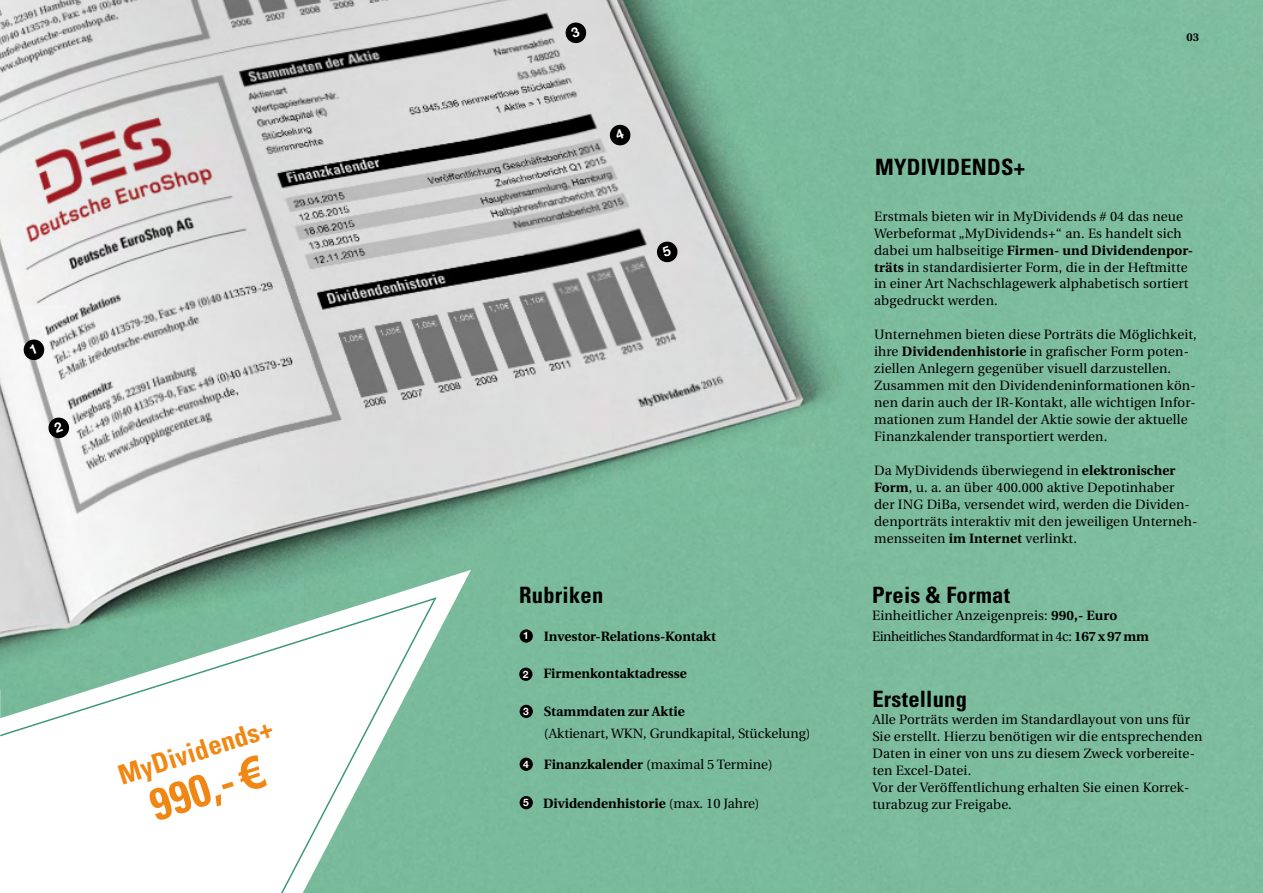
<style>
.page{position:relative;width:1263px;height:893px;background:#fff}
.page>*{position:absolute;margin:0;border:0;box-sizing:border-box;transform-origin:0 0}
.t1{font:700 condensed 45px "Univers";color:#f18712}
.t2{font:700 condensed 27px "Univers";color:#f18712}
.t3{font:700 condensed 22.5px "Univers";letter-spacing:.01em;color:#000}
.t4{font:13.5px/17px "Utopia";letter-spacing:.01em;color:#000}
.t5{font:700 13.5px "Utopia";color:#000}
.t6{font:13.5px/21px "Utopia";letter-spacing:-.035em;color:#000}
.t7{font:700 11.25px "Utopia";color:#000}
.t8{font:700 10.2px "Helvetica Neue";color:#fff}
.s1{font-family:"Arial";font-stretch:normal}
.s2{font-family:"Helvetica Neue";font-size:10.2px;color:#fff}
.s3{font-family:"Helvetica Neue";font-weight:700;font-size:10.2px;color:#fff}
.s4{font-weight:700}
.s5{font-weight:400}
</style>
<div class="page">
<img style="left:0;top:0;width:1263px;height:892px">
<div style="left:520px;top:629px;width:13px;height:14px;background:#000;border-radius:50%"></div>
<div style="left:519px;top:668px;width:13px;height:13px;background:#000;border-radius:50%"></div>
<div style="left:520px;top:705px;width:13px;height:13px;background:#000;border-radius:50%"></div>
<div style="left:520px;top:758px;width:13px;height:13px;background:#000;border-radius:50%"></div>
<div style="left:520px;top:796px;width:13px;height:13px;background:#000;border-radius:50%"></div>
<svg style="left:0;top:570px;width:471px;height:323px;background:#8cbca5"></svg>
<svg style="left:0;top:596px;width:438px;height:297px"></svg>
<svg style="left:47px;top:416px;width:23px;height:23px"></svg>
<svg style="left:22px;top:338px;width:24px;height:23px"></svg>
<svg style="left:564px;top:21px;width:23px;height:23px"></svg>
<svg style="left:608px;top:123px;width:24px;height:24px"></svg>
<svg style="left:656px;top:240px;width:23px;height:23px"></svg>
<h2 class="t2" style="left:114px;top:760px;width:162px;rotate:-18deg">MyDividends+</h2>
<h1 class="t1" style="left:143px;top:780px;width:120px;rotate:-18deg">990,- <span class="s1">€</span></h1>
<h3 class="t3" style="left:519px;top:581px;width:86px">Rubriken</h3>
<p class="t5" style="left:523px;top:629px;width:194px"><span class="s2">1</span> Investor-Relations-Kontakt</p>
<p class="t5" style="left:523px;top:666px;width:165px"><span class="s2">2</span> Firmenkontaktadresse</p>
<p class="t5" style="left:544px;top:703px;width:142px">Stammdaten zur Aktie</p>
<p class="t4" style="left:544px;top:725px;width:268px">(Aktienart, WKN, Grundkapital, Stückelung)</p>
<p class="t8" style="left:523px;top:705px;width:7px">3</p>
<p class="t4" style="left:523px;top:756px;width:251px"><span class="s3">4</span> <span class="s4">Finanzkalender</span> (maximal 5 Termine)</p>
<p class="t5" style="left:523px;top:796px;width:238px"><sup>5</sup> Dividendenhistorie <span class="s5">(max. 10 Jahre)</span></p>
<h3 class="t3" style="left:875px;top:153px;width:152px">MYDIVIDENDS+</h3>
<p class="t7" style="left:1186px;top:30px;width:14px">03</p>
<p class="t4" style="left:874px;top:208px;width:320px">Erstmals bieten wir in MyDividends # 04 das neue Werbeformat „MyDividends+“ an. Es handelt sich dabei um halbseitige <span class="s4">Firmen- und Dividendenpor&shy;träts</span> in standardisierter Form, die in der Heftmitte in einer Art Nachschlagewerk alphabetisch sortiert abgedruckt werden.</p>
<p class="t4" style="left:874px;top:326px;width:324px">Unternehmen bieten diese Porträts die Möglichkeit, ihre <span class="s4">Dividendenhistorie</span> in grafischer Form poten&shy;ziellen Anlegern gegenüber visuell darzustellen.<br>Zusammen mit den Dividendeninformationen kön&shy;nen darin auch der IR-Kontakt, alle wichtigen Infor&shy;mationen zum Handel der Aktie sowie der aktuelle Finanzkalender transportiert werden.</p>
<p class="t4" style="left:874px;top:462px;width:325px">Da MyDividends überwiegend in <span class="s4">elektronischer Form</span>, u. a. an über 400.000 aktive Depotinhaber der ING DiBa, versendet wird, werden die Dividen&shy;denporträts interaktiv mit den jeweiligen Unterneh&shy;mensseiten <span class="s4">im Internet</span> verlinkt.</p>
<h3 class="t3" style="left:872px;top:581px;width:139px">Preis &amp; Format</h3>
<p class="t6" style="left:872px;top:605px;width:278px">Einheitlicher Anzeigenpreis: <span class="s4">990,- Euro<br></span>Einheitliches Standardformat in 4c: <span class="s4">167 x 97 mm</span></p>
<h3 class="t3" style="left:872px;top:685px;width:96px">Erstellung</h3>
<p class="t4" style="left:872px;top:711px;width:332px">Alle Porträts werden im Standardlayout von uns für Sie erstellt. Hierzu benötigen wir die entsprechenden Daten in einer von uns zu diesem Zweck vorbereite&shy;ten Excel-Datei.<br>Vor der Veröffentlichung erhalten Sie einen Korrek&shy;turabzug zur Freigabe.</p>
</div>
